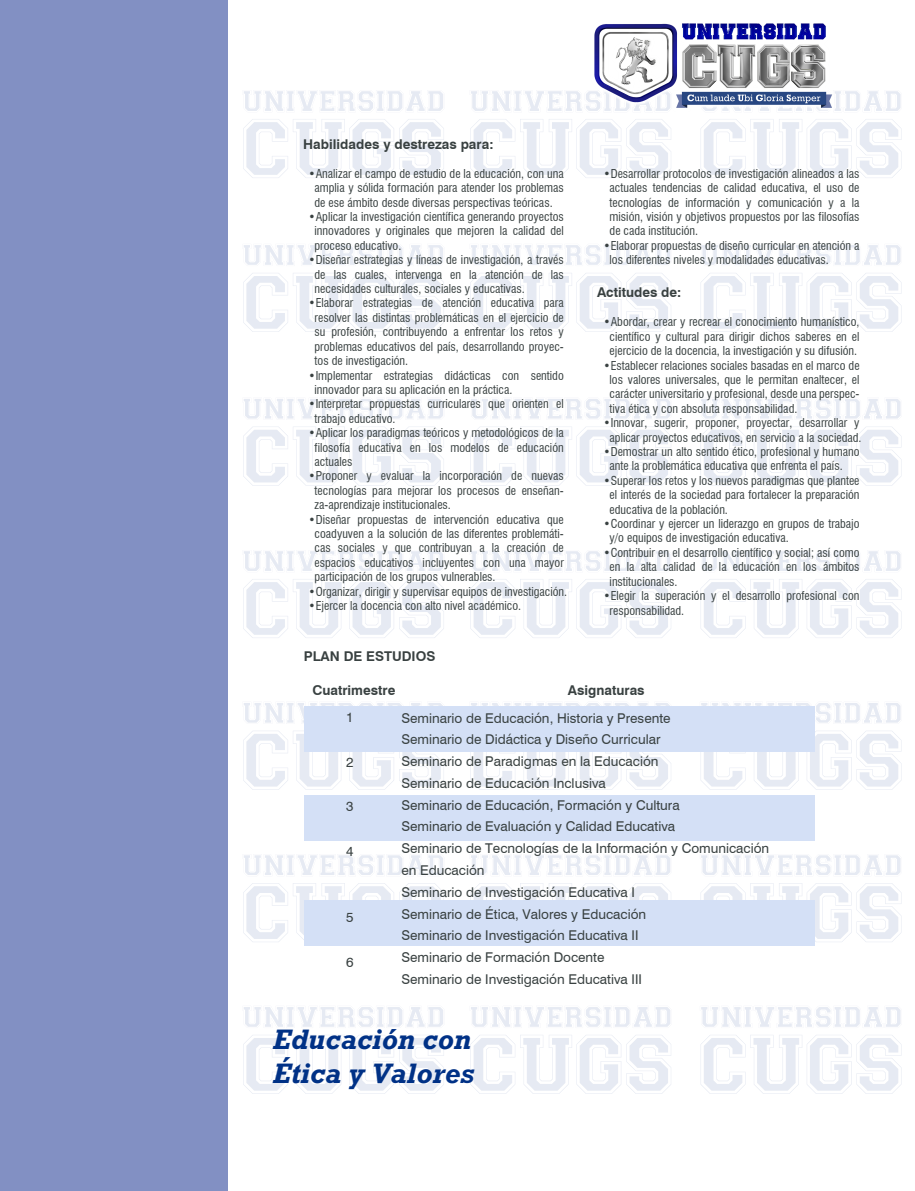
<style>
.page{position:relative;width:915px;height:1191px;background:#fff}
.page>*{position:absolute;margin:0;border:0;box-sizing:border-box;transform-origin:0 0}
.t1{font:italic 700 28.5px/34.2px "Rockwell Std";color:#003186}
.t2{font:13.5px/21.8px "Swiss 721 BT";color:#394141}
.t3{font:700 13.5px "Swiss 721 BT";color:#394141}
.t4{font:condensed 12px/14.4px "Swiss 721 BT";color:#394141;text-align:justify}
</style>
<div class="page">
<svg style="left:471px;top:91px;width:119px;height:20px"></svg>
<svg style="left:470px;top:119px;width:201px;height:59px"></svg>
<svg style="left:837px;top:91px;width:64px;height:20px"></svg>
<svg style="left:700px;top:119px;width:201px;height:59px"></svg>
<svg style="left:244px;top:91px;width:199px;height:20px"></svg>
<svg style="left:243px;top:119px;width:201px;height:59px"></svg>
<svg style="left:471px;top:551px;width:199px;height:20px"></svg>
<svg style="left:470px;top:579px;width:201px;height:59px"></svg>
<svg style="left:701px;top:551px;width:200px;height:20px"></svg>
<svg style="left:700px;top:579px;width:201px;height:59px"></svg>
<svg style="left:244px;top:551px;width:199px;height:20px"></svg>
<svg style="left:243px;top:579px;width:201px;height:59px"></svg>
<svg style="left:471px;top:399px;width:199px;height:20px"></svg>
<svg style="left:470px;top:426px;width:201px;height:60px"></svg>
<svg style="left:701px;top:399px;width:200px;height:20px"></svg>
<svg style="left:700px;top:426px;width:201px;height:60px"></svg>
<svg style="left:244px;top:399px;width:199px;height:20px"></svg>
<svg style="left:243px;top:426px;width:201px;height:60px"></svg>
<svg style="left:471px;top:855px;width:199px;height:20px"></svg>
<svg style="left:470px;top:883px;width:201px;height:17px"></svg>
<svg style="left:701px;top:855px;width:200px;height:20px"></svg>
<svg style="left:700px;top:883px;width:201px;height:59px"></svg>
<svg style="left:244px;top:855px;width:199px;height:20px"></svg>
<svg style="left:243px;top:883px;width:201px;height:59px"></svg>
<svg style="left:471px;top:703px;width:199px;height:3px"></svg>
<svg style="left:470px;top:752px;width:201px;height:38px"></svg>
<svg style="left:701px;top:703px;width:200px;height:21px"></svg>
<svg style="left:700px;top:730px;width:201px;height:60px"></svg>
<svg style="left:244px;top:703px;width:199px;height:20px"></svg>
<svg style="left:243px;top:731px;width:201px;height:59px"></svg>
<svg style="left:471px;top:1007px;width:199px;height:20px"></svg>
<svg style="left:470px;top:1035px;width:201px;height:59px"></svg>
<svg style="left:701px;top:1007px;width:200px;height:20px"></svg>
<svg style="left:700px;top:1035px;width:201px;height:59px"></svg>
<svg style="left:244px;top:1007px;width:199px;height:20px"></svg>
<svg style="left:243px;top:1035px;width:201px;height:59px"></svg>
<svg style="left:471px;top:245px;width:199px;height:20px"></svg>
<svg style="left:470px;top:273px;width:201px;height:59px"></svg>
<svg style="left:701px;top:245px;width:200px;height:20px"></svg>
<svg style="left:700px;top:273px;width:201px;height:59px"></svg>
<svg style="left:244px;top:245px;width:199px;height:20px"></svg>
<svg style="left:243px;top:273px;width:201px;height:59px"></svg>
<div style="left:0;top:0;width:228px;height:1191px;background:#8290c3"></div>
<img style="left:590px;top:23px;width:247px;height:88px">
<div style="left:304px;top:706px;width:510px;height:46px;background:#d4e0f6"></div>
<div style="left:304px;top:795px;width:510px;height:46px;background:#d4e0f6"></div>
<div style="left:304px;top:900px;width:510px;height:46px;background:#d4e0f6"></div>
<p class="t3" style="left:303px;top:136px;width:192px">Habilidades y destrezas para:</p>
<p class="t4" style="left:308px;top:166px;width:257px;text-align:center">•Analizar el campo de estudio de la educación, con una amplia y sólida formación para atender los problemas de ese ámbito desde diversas perspectivas teóricas.</p>
<p class="t4" style="left:314px;top:209px;width:251px;text-indent:-6px">•Aplicar la investigación científica generando proyectos innovadores y originales que mejoren la calidad del proceso educativo.</p>
<p class="t4" style="left:314px;top:253px;width:251px;text-indent:-6px">•Diseñar estrategias y líneas de investigación, a través de las cuales, intervenga en la atención de las necesidades culturales, sociales y educativas.</p>
<p class="t4" style="left:314px;top:296px;width:251px;text-indent:-6px">•Elaborar estrategias de atención educativa para resolver las distintas problemáticas en el ejercicio de su profesión, contribuyendo a enfrentar los retos y problemas educativos del país, desarrollando proyec&shy;tos de investigación.</p>
<p class="t4" style="left:314px;top:368px;width:251px;text-indent:-6px">•Implementar estrategias didácticas con sentido innovador para su aplicación en la práctica.</p>
<p class="t4" style="left:314px;top:397px;width:251px;text-indent:-6px">•Interpretar propuestas curriculares que orienten el trabajo educativo.</p>
<p class="t4" style="left:314px;top:425px;width:251px;text-indent:-6px">•Aplicar los paradigmas teóricos y metodológicos de la filosofía educativa en los modelos de educación actuales</p>
<p class="t4" style="left:314px;top:469px;width:251px;text-indent:-6px">•Proponer y evaluar la incorporación de nuevas tecnologías para mejorar los procesos de enseñan&shy;za-aprendizaje institucionales.</p>
<p class="t4" style="left:314px;top:512px;width:251px;text-indent:-6px">•Diseñar propuestas de intervención educativa que coadyuven a la solución de las diferentes problemáti&shy;cas sociales y que contribuyan a la creación de espacios educativos incluyentes con una mayor participación de los grupos vulnerables.</p>
<p class="t4" style="left:308px;top:584px;width:260px">•Organizar, dirigir y supervisar equipos de investigación.</p>
<p class="t4" style="left:308px;top:598px;width:214px">•Ejercer la docencia con alto nivel académico.</p>
<p class="t3" style="left:303px;top:648px;width:133px">PLAN DE ESTUDIOS</p>
<p class="t4" style="left:609px;top:166px;width:251px;text-indent:-6px">•Desarrollar protocolos de investigación alineados a las actuales tendencias de calidad educativa, el uso de tecnologías de información y comunicación y a la misión, visión y objetivos propuestos por las filosofías de cada institución.</p>
<p class="t4" style="left:609px;top:238px;width:251px;text-indent:-6px">•Elaborar propuestas de diseño curricular en atención a los diferentes niveles y modalidades educativas.</p>
<p class="t3" style="left:597px;top:284px;width:86px">Actitudes de:</p>
<p class="t4" style="left:603px;top:315px;width:257px;text-align:center">•Abordar, crear y recrear el conocimiento humanístico, científico y cultural para dirigir dichos saberes en el ejercicio de la docencia, la investigación y su difusión.</p>
<p class="t4" style="left:609px;top:358px;width:251px;text-indent:-6px">•Establecer relaciones sociales basadas en el marco de los valores universales, que le permitan enaltecer, el carácter universitario y profesional, desde una perspec&shy;tiva ética y con absoluta responsabilidad.</p>
<p class="t4" style="left:603px;top:416px;width:259px;text-align:center">•Innovar, sugerir, proponer, proyectar, desarrollar y aplicar proyectos educativos, en servicio a la sociedad.</p>
<p class="t4" style="left:609px;top:444px;width:251px;text-indent:-6px">•Demostrar un alto sentido ético, profesional y humano ante la problemática educativa que enfrenta el país.</p>
<p class="t4" style="left:609px;top:473px;width:251px;text-indent:-6px">•Superar los retos y los nuevos paradigmas que plantee el interés de la sociedad para fortalecer la preparación educativa de la población.</p>
<p class="t4" style="left:609px;top:516px;width:251px;text-indent:-6px">•Coordinar y ejercer un liderazgo en grupos de trabajo y/o equipos de investigación educativa.</p>
<p class="t4" style="left:609px;top:545px;width:251px;text-indent:-6px">•Contribuir en el desarrollo científico y social; así como en la alta calidad de la educación en los ámbitos institucionales.</p>
<p class="t4" style="left:609px;top:588px;width:251px;text-indent:-6px">•Elegir la superación y el desarrollo profesional con responsabilidad.</p>
<p class="t3" style="left:312px;top:682px;width:84px">Cuatrimestre</p>
<p class="t3" style="left:567px;top:682px;width:78px">Asignaturas</p>
<p class="t2" style="left:346px;top:706px;width:9px">1</p>
<p class="t2" style="left:346px;top:751px;width:9px">2</p>
<p class="t2" style="left:346px;top:795px;width:9px">3</p>
<p class="t2" style="left:346px;top:839px;width:9px">4</p>
<p class="t2" style="left:346px;top:906px;width:9px">5</p>
<p class="t2" style="left:346px;top:950px;width:9px">6</p>
<p class="t2" style="left:401px;top:707px;width:369px">Seminario de Educación, Historia y Presente<br>Seminario de Didáctica y Diseño Curricular<br>Seminario de Paradigmas en la Educación<br>Seminario de Educación Inclusiva<br>Seminario de Educación, Formación y Cultura<br>Seminario de Evaluación y Calidad Educativa<br>Seminario de Tecnologías de la Información y Comunicación en Educación<br>Seminario de Investigación Educativa I<br>Seminario de Ética, Valores y Educación<br>Seminario de Investigación Educativa II<br>Seminario de Formación Docente<br>Seminario de Investigación Educativa III</p>
<h1 class="t1" style="left:272px;top:1021px;width:203px">Educación con<br>Ética y Valores</h1>
</div>
